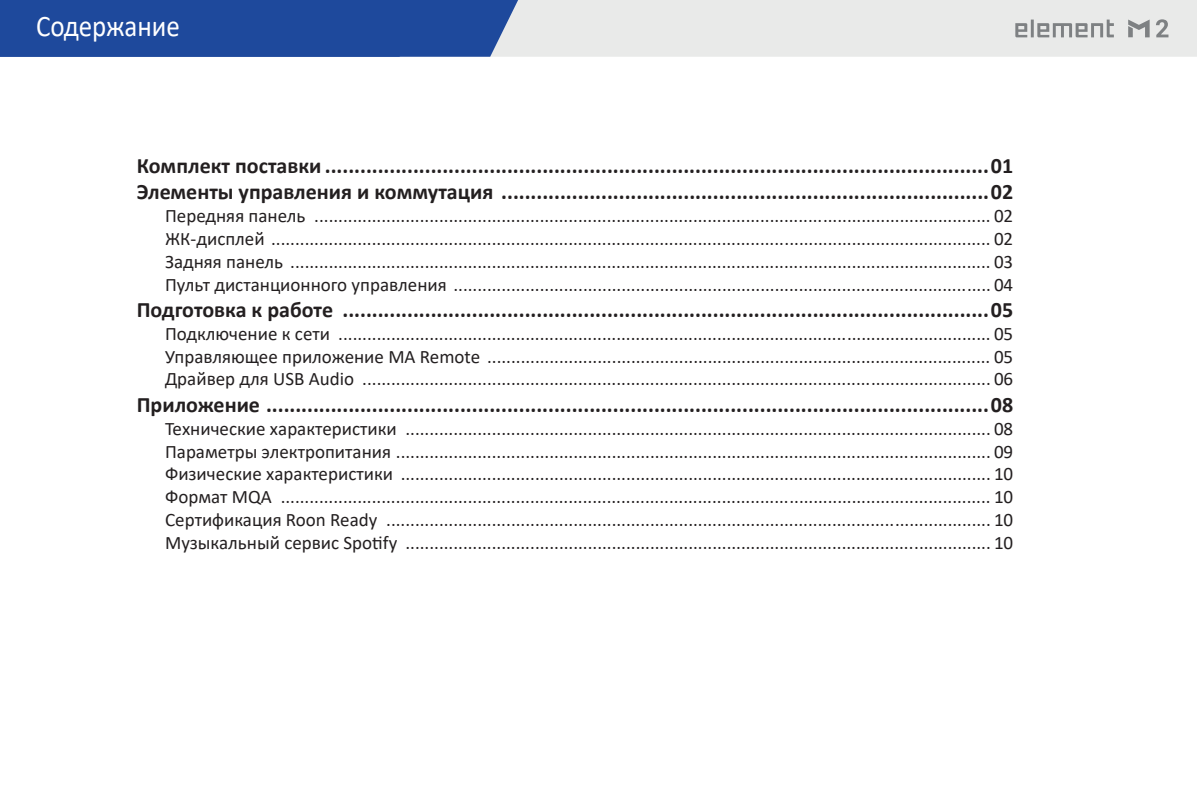
<style>
.page{position:relative;width:1197px;height:803px;background:#fff}
.page>*{position:absolute;margin:0;border:0;box-sizing:border-box;transform-origin:0 0}
.hed_12{font:30px "Calibri";color:#fff;scale:.9 1}
.S1{font:700 22px "Calibri";color:#231f20}
.S2{font:19px "Calibri";color:#231f20}
</style>
<div class="page">
<div style="left:0;top:0;width:1196px;height:57px;background:#e9eae9"></div>
<div style="left:0;top:0;width:518px;height:57px;background:#1e499c"></div>
<svg style="left:1015px;top:19px;width:153px;height:18px"></svg>
<p class="hed_12" style="left:36px;top:5px;width:161px">Содержание</p>
<p class="S1" style="left:137px;top:150px;width:878px">Комплект поставки .................................................................................................................01</p>
<p class="S1" style="left:137px;top:176px;width:878px">Элементы управления и коммутация ...................................................................................02</p>
<p class="S2" style="left:165px;top:202px;width:849px">Передняя панель ............................................................................................................................................. 02</p>
<p class="S2" style="left:165px;top:225px;width:849px">ЖК-дисплей ...................................................................................................................................................... 02</p>
<p class="S2" style="left:165px;top:248px;width:849px">Задняя панель .................................................................................................................................................. 03</p>
<p class="S2" style="left:165px;top:271px;width:849px">Пульт дистанционного управления ................................................................................................................ 04</p>
<p class="S1" style="left:137px;top:294px;width:878px">Подготовка к работе ..............................................................................................................05</p>
<p class="S2" style="left:165px;top:320px;width:849px">Подключение к сети ........................................................................................................................................ 05</p>
<p class="S2" style="left:165px;top:343px;width:849px">Управляющее приложение MA Remote ......................................................................................................... 05</p>
<p class="S2" style="left:165px;top:366px;width:849px">Драйвер для USB Audio ................................................................................................................................... 06</p>
<p class="S1" style="left:137px;top:389px;width:878px">Приложение ...........................................................................................................................08</p>
<p class="S2" style="left:165px;top:415px;width:849px">Технические характеристики .......................................................................................................................... 08</p>
<p class="S2" style="left:165px;top:438px;width:849px">Параметры электропитания ............................................................................................................................ 09</p>
<p class="S2" style="left:165px;top:460px;width:849px">Физические характеристики ........................................................................................................................... 10</p>
<p class="S2" style="left:165px;top:483px;width:849px">Формат MQA .................................................................................................................................................... 10</p>
<p class="S2" style="left:165px;top:506px;width:849px">Сертификация Roon Ready .............................................................................................................................. 10</p>
<p class="S2" style="left:165px;top:529px;width:849px">Музыкальный сервис Spotify .......................................................................................................................... 10</p>
</div>
